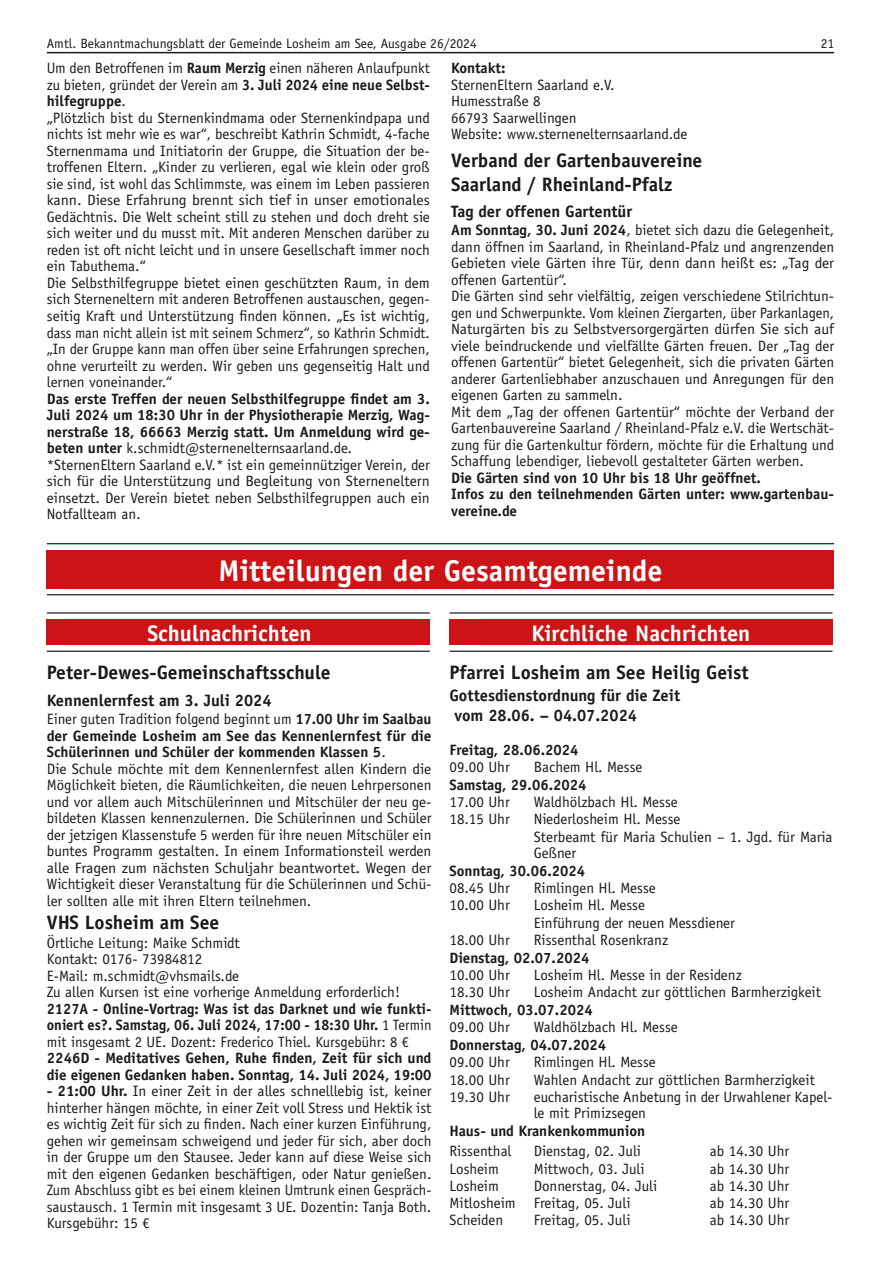
<style>
.page{position:relative;width:881px;height:1263px;background:#fff}
.page>*{position:absolute;margin:0;border:0;box-sizing:border-box;transform-origin:0 0}
.t1{font:700 30px "Officina Sans LT";color:#fff}
.t2{font:700 22.5px "Officina Sans LT";color:#fff}
.t3{font:700 19.5px/23.4px "Officina Sans LT";color:#1a1a18}
.t4{font:700 16.5px/19.8px "Officina Sans LT";color:#1a1a18}
.t5{font:15px/16.5px "Officina Sans LT";color:#1a1a18}
.t6{font:700 15px/16.5px "Officina Sans LT";color:#1a1a18}
.t7{font:13.5px "Officina Sans LT";color:#1a1a18}
.s1{font-weight:700}
.s2{font-weight:400}
</style>
<div class="page">
<hr style="left:47px;top:52px;width:786px;height:1px;background:#1a1a18">
<div style="left:47px;top:543px;width:786px;height:52px;background:linear-gradient(to right,#fff,#fff)"></div>
<div style="left:47px;top:550px;width:786px;height:38px;background:#cd1316"></div>
<hr style="left:47px;top:594px;width:786px;height:1px;background:#1a1a18">
<hr style="left:47px;top:543px;width:786px;height:1px;background:#1a1a18">
<svg style="left:47px;top:613px;width:382px;height:38px"></svg>
<div style="left:47px;top:619px;width:382px;height:26px;background:#cd1316"></div>
<hr style="left:47px;top:651px;width:382px;height:1px;background:#1a1a18">
<hr style="left:47px;top:612px;width:382px;height:1px;background:#1a1a18">
<svg style="left:449px;top:613px;width:383px;height:38px"></svg>
<div style="left:449px;top:619px;width:383px;height:26px;background:#cd1316"></div>
<hr style="left:449px;top:651px;width:383px;height:1px;background:#1a1a18">
<hr style="left:449px;top:612px;width:383px;height:1px;background:#1a1a18">
<p class="t7" style="left:47px;top:35px;width:431px">Amtl. Bekanntmachungsblatt der Gemeinde Losheim am See, Ausgabe 26/2024</p>
<p class="t7" style="left:820px;top:35px;width:15px">21</p>
<p class="t6" style="left:451px;top:60px;width:56px">Kontakt:</p>
<p class="t5" style="left:451px;top:77px;width:237px">SternenEltern Saarland e.V.<br>Humesstraße 8<br>66793 Saarwellingen<br>Website: www.sternenelternsaarland.de</p>
<h3 class="t3" style="left:451px;top:149px;width:253px">Verband der Gartenbauvereine<br>Saarland / Rheinland-Pfalz</h3>
<p class="t4" style="left:451px;top:201px;width:182px">Tag der offenen Gartentür</p>
<p class="t5" style="left:451px;top:222px;width:384px"><span class="s1">Am Sonntag, 30. Juni 2024</span>, bietet sich dazu die Gelegenheit, dann öffnen im Saarland, in Rheinland-Pfalz und angrenzenden Gebieten viele Gärten ihre Tür, denn dann heißt es: „Tag der offenen Gartentür“.<br>Die Gärten sind sehr vielfältig, zeigen verschiedene Stilrichtun&shy;gen und Schwerpunkte. Vom kleinen Ziergarten, über Parkanlagen, Naturgärten bis zu Selbstversorgergärten dürfen Sie sich auf viele beindruckende und vielfällte Gärten freuen. Der „Tag der offenen Gartentür“ bietet Gelegenheit, sich die privaten Gärten anderer Gartenliebhaber anzuschauen und Anregungen für den eigenen Garten zu sammeln.<br>Mit dem „Tag der offenen Gartentür“ möchte der Verband der Gartenbauvereine Saarland / Rheinland-Pfalz e.V. die Wertschät&shy;zung für die Gartenkultur fördern, möchte für die Erhaltung und Schaffung lebendiger, liebevoll gestalteter Gärten werben.</p>
<p class="t6" style="left:451px;top:469px;width:384px">Die Gärten sind von 10 Uhr bis 18 Uhr geöffnet.<br>Infos zu den teilnehmenden Gärten unter: www.gartenbau&shy;vereine.de</p>
<p class="t5" style="left:47px;top:60px;width:384px">Um den Betroffenen im <span class="s1">Raum Merzig</span> einen näheren Anlaufpunkt zu bieten, gründet der Verein am <span class="s1">3. Juli 2024 eine neue Selbst&shy;hilfegruppe</span>.<br>„Plötzlich bist du Sternenkindmama oder Sternenkindpapa und nichts ist mehr wie es war“, beschreibt Kathrin Schmidt, 4-fache Sternenmama und Initiatorin der Gruppe, die Situation der be&shy;troffenen Eltern. „Kinder zu verlieren, egal wie klein oder groß sie sind, ist wohl das Schlimmste, was einem im Leben passieren kann. Diese Erfahrung brennt sich tief in unser emotionales Gedächtnis. Die Welt scheint still zu stehen und doch dreht sie sich weiter und du musst mit. Mit anderen Menschen darüber zu reden ist oft nicht leicht und in unsere Gesellschaft immer noch ein Tabuthema.“<br>Die Selbsthilfegruppe bietet einen geschützten Raum, in dem sich Sterneneltern mit anderen Betroffenen austauschen, gegen&shy;seitig Kraft und Unterstützung finden können. „Es ist wichtig, dass man nicht allein ist mit seinem Schmerz“, so Kathrin Schmidt. „In der Gruppe kann man offen über seine Erfahrungen sprechen, ohne verurteilt zu werden. Wir geben uns gegenseitig Halt und lernen voneinander.“</p>
<p class="t5" style="left:47px;top:390px;width:384px"><span class="s1">Das erste Treffen der neuen Selbsthilfegruppe findet am 3.<br>Juli 2024 um 18:30 Uhr in der Physiotherapie Merzig, Wag&shy;nerstraße 18, 66663 Merzig statt. Um Anmeldung wird ge&shy;beten unter</span> k.schmidt@sternenelternsaarland.de. *SternenEltern Saarland e.V.* ist ein gemeinnütziger Verein, der sich für die Unterstützung und Begleitung von Sterneneltern einsetzt. Der Verein bietet neben Selbsthilfegruppen auch ein Notfallteam an.</p>
<h1 class="t1" style="left:218px;top:552px;width:445px">Mitteilungen der Gesamtgemeinde</h1>
<h2 class="t2" style="left:147px;top:619px;width:166px">Schulnachrichten</h2>
<h3 class="t3" style="left:47px;top:661px;width:285px">Peter-Dewes-Gemeinschaftsschule</h3>
<p class="t4" style="left:47px;top:690px;width:226px">Kennenlernfest am 3. Juli 2024</p>
<p class="t5" style="left:47px;top:711px;width:386px">Einer guten Tradition folgend beginnt um <span class="s1">17.00 Uhr im Saalbau der Gemeinde Losheim am See das Kennenlernfest für die Schülerinnen und Schüler der kommenden Klassen 5</span>.<br>Die Schule möchte mit dem Kennenlernfest allen Kindern die Möglichkeit bieten, die Räumlichkeiten, die neuen Lehrpersonen und vor allem auch Mitschülerinnen und Mitschüler der neu ge&shy;bildeten Klassen kennenzulernen. Die Schülerinnen und Schüler der jetzigen Klassenstufe 5 werden für ihre neuen Mitschüler ein buntes Programm gestalten. In einem Informationsteil werden alle Fragen zum nächsten Schuljahr beantwortet. Wegen der Wichtigkeit dieser Veranstaltung für die Schülerinnen und Schü&shy;ler sollten alle mit ihren Eltern teilnehmen.</p>
<h3 class="t3" style="left:47px;top:911px;width:174px">VHS Losheim am See</h3>
<p class="t5" style="left:47px;top:934px;width:354px">Örtliche Leitung: Maike Schmidt<br>Kontakt: 0176- 73984812<br>E-Mail: m.schmidt@vhsmails.de<br>Zu allen Kursen ist eine vorherige Anmeldung erforderlich!</p>
<p class="t6" style="left:47px;top:1000px;width:386px;text-align:justify">2127A - Online-Vortrag: Was ist das Darknet und wie funkti&shy;oniert es?. Samstag, 06. Juli 2024, 17:00 - 18:30 Uhr. <span class="s2">1 Termin mit insgesamt 2 UE. Dozent: Frederico Thiel. Kursgebühr: 8 €</span></p>
<p class="t6" style="left:47px;top:1050px;width:386px">2246D - Meditatives Gehen, Ruhe finden, Zeit für sich und die eigenen Gedanken haben. Sonntag, 14. Juli 2024, 19:00</p>
<p class="t5" style="left:47px;top:1083px;width:386px;text-align:justify"><span class="s1">- 21:00 Uhr.</span> In einer Zeit in der alles schnelllebig ist, keiner hinterher hängen möchte, in einer Zeit voll Stress und Hektik ist es wichtig Zeit für sich zu finden. Nach einer kurzen Einführung, gehen wir gemeinsam schweigend und jeder für sich, aber doch in der Gruppe um den Stausee. Jeder kann auf diese Weise sich mit den eigenen Gedanken beschäftigen, oder Natur genießen.<br>Zum Abschluss gibt es bei einem kleinen Umtrunk einen Gespräch&shy;saustausch. 1 Termin mit insgesamt 3 UE. Dozentin: Tanja Both.<br>Kursgebühr: 15 €</p>
<h2 class="t2" style="left:531px;top:619px;width:220px">Kirchliche Nachrichten</h2>
<h3 class="t3" style="left:449px;top:661px;width:301px">Pfarrei Losheim am See Heilig Geist</h3>
<p class="t4" style="left:449px;top:686px;width:232px">Gottesdienstordnung für die Zeit vom 28.06. – 04.07.2024</p>
<p class="t6" style="left:449px;top:741px;width:130px">Freitag, 28.06.2024</p>
<p class="t5" style="left:449px;top:759px;width:62px">09.00 Uhr</p>
<p class="t5" style="left:533px;top:759px;width:110px">Bachem Hl. Messe</p>
<p class="t6" style="left:449px;top:776px;width:138px">Samstag, 29.06.2024</p>
<p class="t5" style="left:449px;top:794px;width:62px">17.00 Uhr</p>
<p class="t5" style="left:533px;top:794px;width:145px">Waldhölzbach Hl. Messe</p>
<p class="t5" style="left:449px;top:811px;width:62px">18.15 Uhr</p>
<p class="t5" style="left:533px;top:811px;width:300px">Niederlosheim Hl. Messe<br>Sterbeamt für Maria Schulien – 1. Jgd. für Maria<br>Geßner</p>
<p class="t6" style="left:449px;top:862px;width:137px">Sonntag, 30.06.2024</p>
<p class="t5" style="left:449px;top:880px;width:62px">08.45 Uhr</p>
<p class="t5" style="left:533px;top:880px;width:123px">Rimlingen Hl. Messe</p>
<p class="t5" style="left:449px;top:897px;width:62px">10.00 Uhr</p>
<p class="t5" style="left:533px;top:897px;width:202px;line-height:17.2px">Losheim Hl. Messe<br>Einführung der neuen Messdiener</p>
<p class="t5" style="left:449px;top:931px;width:62px">18.00 Uhr</p>
<p class="t5" style="left:533px;top:931px;width:136px">Rissenthal Rosenkranz</p>
<p class="t6" style="left:449px;top:949px;width:141px">Dienstag, 02.07.2024</p>
<p class="t5" style="left:449px;top:967px;width:62px">10.00 Uhr</p>
<p class="t5" style="left:533px;top:967px;width:209px">Losheim Hl. Messe in der Residenz</p>
<p class="t5" style="left:449px;top:984px;width:62px">18.30 Uhr</p>
<p class="t5" style="left:533px;top:984px;width:289px">Losheim Andacht zur göttlichen Barmherzigkeit</p>
<p class="t6" style="left:449px;top:1001px;width:145px">Mittwoch, 03.07.2024</p>
<p class="t5" style="left:449px;top:1019px;width:62px">09.00 Uhr</p>
<p class="t5" style="left:533px;top:1019px;width:145px">Waldhölzbach Hl. Messe</p>
<p class="t6" style="left:449px;top:1036px;width:158px">Donnerstag, 04.07.2024</p>
<p class="t5" style="left:449px;top:1054px;width:62px">09.00 Uhr</p>
<p class="t5" style="left:533px;top:1054px;width:123px">Rimlingen Hl. Messe</p>
<p class="t5" style="left:449px;top:1071px;width:62px">18.00 Uhr</p>
<p class="t5" style="left:533px;top:1071px;width:282px">Wahlen Andacht zur göttlichen Barmherzigkeit</p>
<p class="t5" style="left:449px;top:1088px;width:62px">19.30 Uhr</p>
<p class="t5" style="left:533px;top:1088px;width:300px">eucharistische Anbetung in der Urwahlener Kapel&shy;le mit Primizsegen</p>
<p class="t6" style="left:449px;top:1122px;width:197px">Haus- und Krankenkommunion</p>
<p class="t5" style="left:449px;top:1143px;width:63px">Rissenthal</p>
<p class="t5" style="left:533px;top:1143px;width:109px">Dienstag, 02. Juli</p>
<p class="t5" style="left:709px;top:1143px;width:81px">ab 14.30 Uhr</p>
<p class="t5" style="left:449px;top:1160px;width:51px">Losheim</p>
<p class="t5" style="left:533px;top:1160px;width:112px">Mittwoch, 03. Juli</p>
<p class="t5" style="left:709px;top:1160px;width:81px">ab 14.30 Uhr</p>
<p class="t5" style="left:449px;top:1177px;width:51px">Losheim</p>
<p class="t5" style="left:533px;top:1177px;width:125px">Donnerstag, 04. Juli</p>
<p class="t5" style="left:709px;top:1177px;width:81px">ab 14.30 Uhr</p>
<p class="t5" style="left:449px;top:1195px;width:182px">Mitlosheim Freitag, 05. Juli</p>
<p class="t5" style="left:709px;top:1195px;width:81px">ab 14.30 Uhr</p>
<p class="t5" style="left:449px;top:1212px;width:55px">Scheiden</p>
<p class="t5" style="left:533px;top:1212px;width:98px">Freitag, 05. Juli</p>
<p class="t5" style="left:709px;top:1212px;width:81px">ab 14.30 Uhr</p>
</div>
